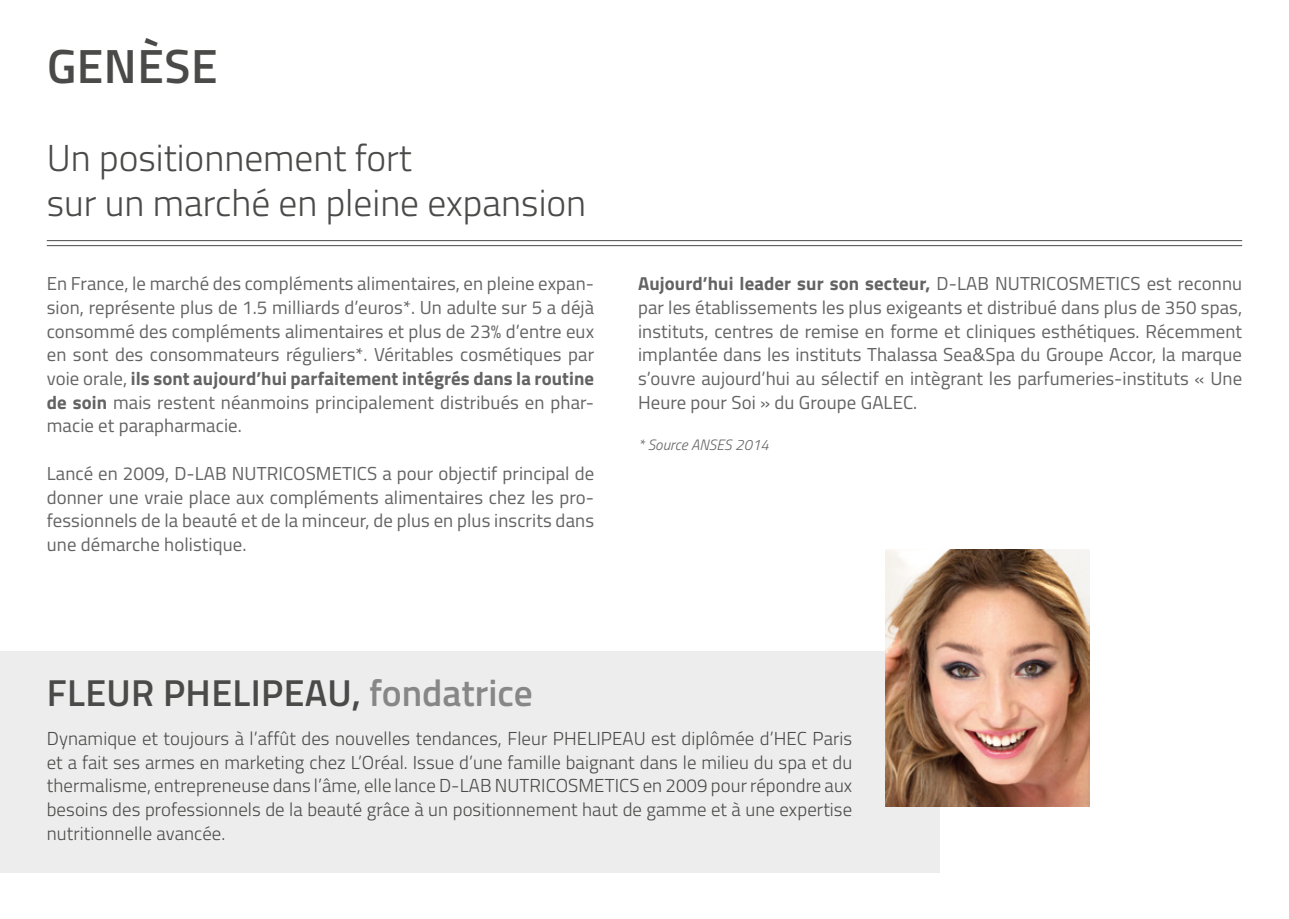
<style>
.page{position:relative;width:1289px;height:919px;background:#fff}
.page>*{position:absolute;margin:0;border:0;box-sizing:border-box;transform-origin:0 0}
.t1{font:600 48px "Titillium";letter-spacing:.01em;color:#4a4a49}
.t2{font:300 37.5px/45px "Titillium";color:#4a4a49}
.t3{font:600 37.5px "Titillium";letter-spacing:.01em;color:#4a4a49}
.t4{font:18.75px/23.7px "Titillium";letter-spacing:.005em;color:#646363;text-align:justify}
.t5{font:300 18.75px/23.7px "Titillium";letter-spacing:.005em;color:#4a4a49;text-align:justify}
.t6{font:italic 300 15px "Titillium";letter-spacing:.005em;color:#646363}
.s1{font-weight:700}
.s2{color:#878787}
</style>
<div class="page">
<div style="left:0;top:651px;width:939px;height:221px;background:#ededed"></div>
<hr style="left:47px;top:240px;width:1195px;height:1px;background:#4a4a49">
<hr style="left:47px;top:245px;width:1195px;height:1px;background:#4a4a49">
<img style="left:885px;top:549px;width:204px;height:257px">
<h1 class="t1" style="left:47px;top:30px;width:172px">GENÈSE</h1>
<h2 class="t2" style="left:47px;top:133px;width:541px">Un positionnement fort<br>sur un marché en pleine expansion</h2>
<p class="t4" style="left:47px;top:271px;width:549px">En France, le marché des compléments alimentaires, en pleine expan&shy;sion, représente plus de 1.5 milliards d’euros*. Un adulte sur 5 a déjà consommé des compléments alimentaires et plus de 23% d’entre eux en sont des consommateurs réguliers*. Véritables cosmétiques par voie orale, <span class="s1">ils sont aujourd’hui parfaitement intégrés dans la routine de soin</span> mais restent néanmoins principalement distribués en phar&shy;macie et parapharmacie.</p>
<p class="t4" style="left:47px;top:460px;width:549px">Lancé en 2009, D-LAB NUTRICOSMETICS a pour objectif principal de donner une vraie place aux compléments alimentaires chez les pro&shy;fessionnels de la beauté et de la minceur, de plus en plus inscrits dans une démarche holistique.</p>
<p class="t4" style="left:638px;top:271px;width:605px"><span class="s1">Aujourd’hui leader sur son secteur,</span> D-LAB NUTRICOSMETICS est reconnu par les établissements les plus exigeants et distribué dans plus de 350 spas, instituts, centres de remise en forme et cliniques esthétiques. Récemment implantée dans les instituts Thalassa Sea&amp;Spa du Groupe Accor, la marque s’ouvre aujourd’hui au sélectif en intègrant les parfumeries-instituts « Une Heure pour Soi » du Groupe GALEC.</p>
<p class="t6" style="left:638px;top:434px;width:132px">* Source ANSES 2014</p>
<h2 class="t3" style="left:47px;top:664px;width:487px">FLEUR PHELIPEAU, <span class="s2">FONDATRICE</span></h2>
<p class="t5" style="left:47px;top:725px;width:807px">Dynamique et toujours à l’affût des nouvelles tendances, Fleur PHELIPEAU est diplômée d’HEC Paris et a fait ses armes en marketing chez L’Oréal. Issue d’une famille baignant dans le milieu du spa et du thermalisme, entrepreneuse dans l’âme, elle lance D-LAB NUTRICOSMETICS en 2009 pour répondre aux besoins des professionnels de la beauté grâce à un positionnement haut de gamme et à une expertise nutritionnelle avancée.</p>
</div>
